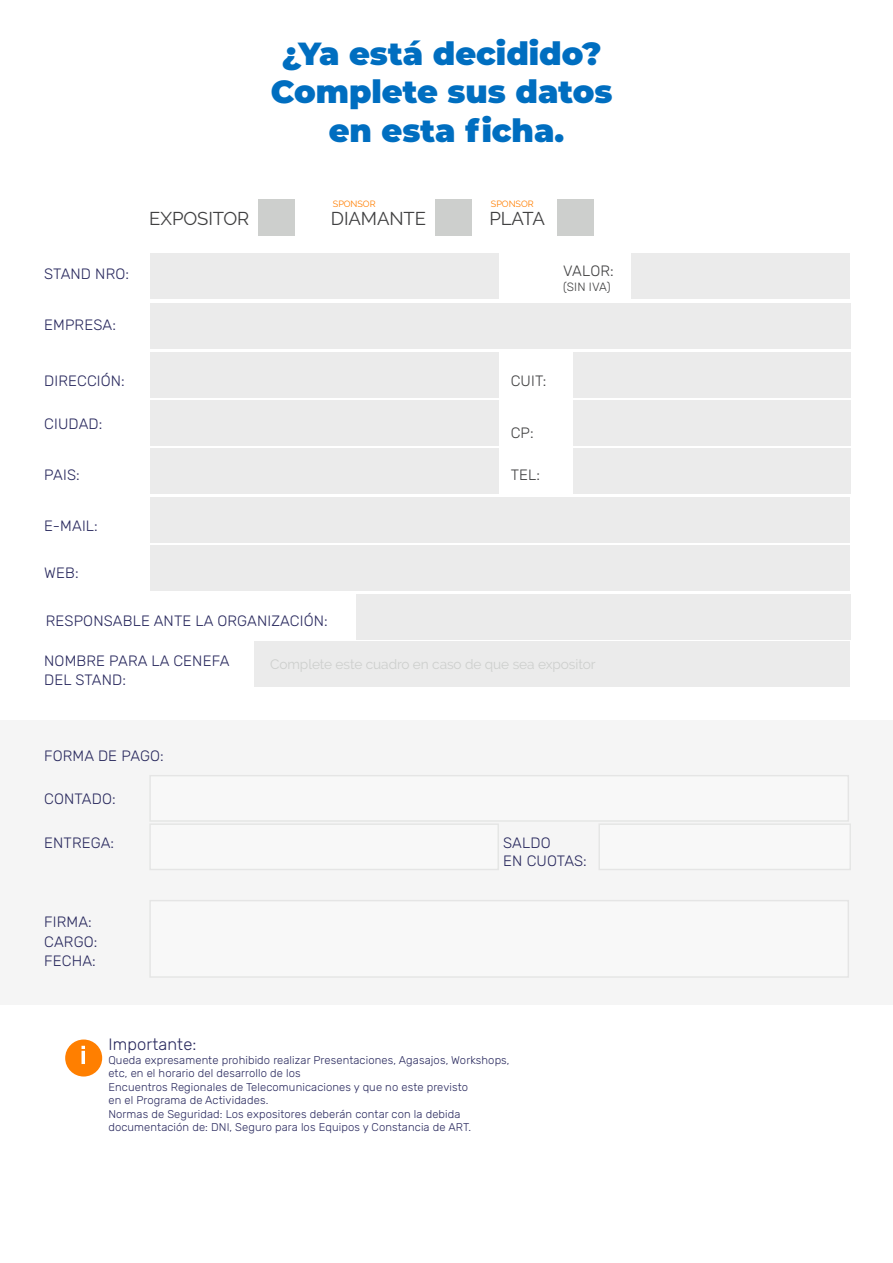
<style>
.page{position:relative;width:893px;height:1263px;background:#fff}
.page>*{position:absolute;margin:0;border:0;box-sizing:border-box;transform-origin:0 0}
.t1{font:900 31.95px/38.4px "Montserrat";color:#006ec0;text-align:center}
.t2{font:18.45px "Raleway";letter-spacing:-.005em;color:#404041}
.t3{font:300 16.5px "Rubik";letter-spacing:.01em;color:#29295e}
.t4{font:300 15px/18.8px "Rubik";letter-spacing:.01em;color:#29295e}
.t5{font:300 15px "Rubik";letter-spacing:.01em;color:#404041}
.t6{font:13.65px "Raleway";letter-spacing:-.005em;color:#cdcfcd}
.t7{font:300 12px "Rubik";letter-spacing:.01em;color:#404041}
.t8{font:300 11.25px/13.5px "Rubik";letter-spacing:.01em;color:#29295e}
.t9{font:9px "Raleway";letter-spacing:-.005em;color:#ff7f00}
</style>
<div class="page">
<div style="left:0;top:721px;width:893px;height:284px;background:#f5f5f5"></div>
<div style="left:65px;top:1039px;width:37px;height:37px;background:#ff7f00;border-radius:50%"></div>
<div style="left:150px;top:353px;width:348px;height:45px;background:#ebebeb"></div>
<div style="left:573px;top:353px;width:277px;height:45px;background:#ebebeb"></div>
<div style="left:150px;top:254px;width:348px;height:45px;background:#ebebeb"></div>
<div style="left:632px;top:254px;width:218px;height:45px;background:#ebebeb"></div>
<div style="left:150px;top:401px;width:348px;height:45px;background:#ebebeb"></div>
<div style="left:573px;top:401px;width:277px;height:45px;background:#ebebeb"></div>
<div style="left:150px;top:449px;width:348px;height:45px;background:#ebebeb"></div>
<div style="left:150px;top:498px;width:699px;height:45px;background:#ebebeb"></div>
<div style="left:150px;top:303px;width:700px;height:46px;background:#ebebeb"></div>
<div style="left:573px;top:449px;width:277px;height:45px;background:#ebebeb"></div>
<div style="left:149px;top:823px;width:350px;height:47px;background:#f8f8f8;border:1px solid #cdcfcd"></div>
<div style="left:598px;top:823px;width:253px;height:47px;background:#f8f8f8;border:1px solid #cdcfcd"></div>
<div style="left:150px;top:546px;width:699px;height:45px;background:#ebebeb"></div>
<div style="left:149px;top:775px;width:700px;height:47px;background:#f8f8f8;border:1px solid #cdcfcd"></div>
<div style="left:356px;top:594px;width:494px;height:45px;background:#ebebeb"></div>
<div style="left:254px;top:642px;width:595px;height:45px;background:#ebebeb"></div>
<div style="left:149px;top:900px;width:700px;height:78px;background:#f8f8f8;border:1px solid #cdcfcd"></div>
<svg style="left:82px;top:1046px;width:3px;height:18px"></svg>
<div style="left:258px;top:199px;width:37px;height:37px;background:#cdcfcd"></div>
<div style="left:435px;top:199px;width:37px;height:37px;background:#cdcfcd"></div>
<div style="left:558px;top:199px;width:36px;height:37px;background:#cdcfcd"></div>
<h1 class="t1" style="left:271px;top:32px;width:343px">¿Ya está decidido?<br>Complete sus datos en esta ficha.</h1>
<h3 class="t4" style="left:44px;top:265px;width:86px">STAND NRO:</h3>
<h3 class="t4" style="left:44px;top:316px;width:73px">EMPRESA:</h3>
<h3 class="t4" style="left:44px;top:371px;width:82px">DIRECCIÓN:</h3>
<h3 class="t4" style="left:44px;top:415px;width:60px">CIUDAD:</h3>
<h3 class="t4" style="left:44px;top:466px;width:37px">PAIS:</h3>
<p class="t9" style="left:333px;top:199px;width:44px">SPONSOR</p>
<h2 class="t2" style="left:149px;top:208px;width:102px">EXPOSITOR</h2>
<h2 class="t2" style="left:331px;top:208px;width:97px">DIAMANTE</h2>
<p class="t9" style="left:491px;top:199px;width:44px">SPONSOR</p>
<h2 class="t2" style="left:489px;top:208px;width:57px">PLATA</h2>
<h3 class="t5" style="left:563px;top:263px;width:52px">VALOR:</h3>
<p class="t7" style="left:563px;top:280px;width:49px">(SIN IVA)</p>
<h3 class="t5" style="left:511px;top:372px;width:37px">CUIT:</h3>
<h3 class="t5" style="left:511px;top:425px;width:25px">CP:</h3>
<h3 class="t5" style="left:511px;top:467px;width:31px">TEL:</h3>
<h3 class="t4" style="left:44px;top:517px;width:55px">E-MAIL:</h3>
<h3 class="t4" style="left:44px;top:563px;width:36px">WEB:</h3>
<h3 class="t4" style="left:46px;top:611px;width:284px">RESPONSABLE ANTE LA ORGANIZACIÓN:</h3>
<h3 class="t4" style="left:44px;top:652px;width:187px">NOMBRE PARA LA CENEFA<br>DEL STAND:</h3>
<p class="t6" style="left:270px;top:657px;width:327px">Complete este cuadro en caso de que sea expositor</p>
<h3 class="t4" style="left:44px;top:746px;width:121px">FORMA DE PAGO:</h3>
<h3 class="t4" style="left:44px;top:790px;width:73px">CONTADO:</h3>
<h3 class="t4" style="left:44px;top:833px;width:72px">ENTREGA:</h3>
<h3 class="t4" style="left:503px;top:833px;width:85px">SALDO<br>EN CUOTAS:</h3>
<h3 class="t4" style="left:44px;top:913px;width:55px;line-height:19.5px">FIRMA:<br>CARGO:<br>FECHA:</h3>
<h3 class="t3" style="left:108px;top:1035px;width:90px">Importante:</h3>
<p class="t8" style="left:108px;top:1053px;width:403px">Queda expresamente prohibido realizar Presentaciones, Agasajos, Workshops, etc, en el horario del desarrollo de los<br>Encuentros Regionales de Telecomunicaciones y que no este previsto<br>en el Programa de Actividades.<br>Normas de Seguridad: Los expositores deberán contar con la debida documentación de: DNI, Seguro para los Equipos y Constancia de ART.</p>
</div>
